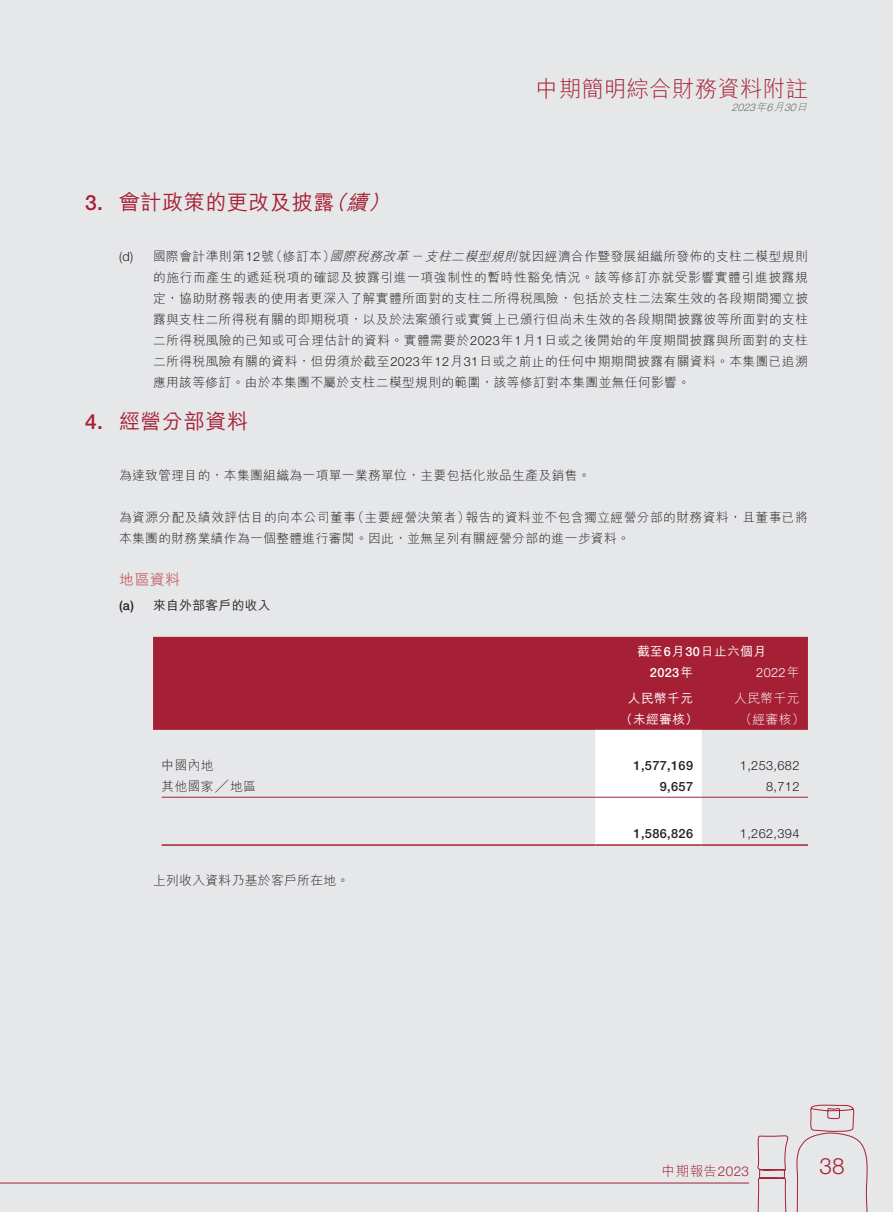
<style>
.page{position:relative;width:893px;height:1212px;background:#e6e7e9}
.page>*{position:absolute;margin:0;border:0;box-sizing:border-box;transform-origin:0 0}
.t1{font:300 22.5px "M Hei HK";letter-spacing:.01em;color:#a62035}
.t2{font:300 22.5px "Helvetica Neue LT Std";color:#a62035}
.t3{font:500 21px "M Hei HK";letter-spacing:.03em;color:#a62035}
.t4{font:500 21px "Helvetica Neue LT Std";color:#a62035}
.t5{font:italic 500 21px "M Hei HK";color:#a62035}
.t6{font:500 15px "M Hei HK";color:#c96a6c}
.t7{font:300 13.5px "M Hei HK";color:#a62035}
.t8{font:300 12.75px/21px "M Hei HK";letter-spacing:.03em;color:#231f20;text-align:justify}
.t9{font:300 12.75px "Helvetica Neue LT Std";letter-spacing:.03em;color:#231f20}
.t10{font:500 12.75px "Helvetica Neue LT Std";letter-spacing:.03em;color:#231f20}
.t11{font:500 12.75px "M Hei HK";letter-spacing:.03em;color:#fff}
.t12{font:300 12.75px "M Hei HK";letter-spacing:.03em;color:#fff}
.t13{font:500 12.75px "M Hei HK";letter-spacing:.03em;color:#231f20}
.t14{font:300 12.75px "Helvetica Neue LT Std";color:#fff}
.t15{font:500 12.75px "Helvetica Neue LT Std";color:#fff}
.t16{font:italic 300 10.5px "Helvetica Neue LT Std";color:#6c6d70}
.t17{font:italic 300 10.5px "M Hei HK";color:#6c6d70}
.s1{font-family:"Helvetica Neue LT Std"}
.s2{font-style:italic}
.s3{font-family:"M Hei HK"}
</style>
<div class="page">
<svg style="left:797px;top:1104px;width:71px;height:108px"></svg>
<svg style="left:757px;top:1135px;width:31px;height:77px"></svg>
<hr style="left:0;top:1182px;width:749px;height:1px;background:#a62035">
<div style="left:153px;top:637px;width:655px;height:93px;background:#a62035"></div>
<div style="left:595px;top:730px;width:107px;height:114px;background:#fff"></div>
<hr style="left:162px;top:797px;width:433px;height:1px;background:#a62035">
<hr style="left:595px;top:797px;width:107px;height:1px;background:#a62035">
<hr style="left:702px;top:797px;width:106px;height:1px;background:#a62035">
<hr style="left:162px;top:844px;width:433px;height:2px;background:#a62035">
<hr style="left:595px;top:844px;width:107px;height:2px;background:#a62035">
<hr style="left:702px;top:844px;width:106px;height:2px;background:#a62035">
<h1 class="t1" style="left:536px;top:77px;width:273px">中期簡明綜合財務資料附註</h1>
<p class="t17" style="left:796px;top:102px;width:15px">日</p>
<p class="t17" style="left:756px;top:102px;width:32px">年月</p>
<p class="t16" style="left:731px;top:101px;width:28px">2023</p>
<p class="t16" style="left:767px;top:101px;width:11px">6</p>
<p class="t16" style="left:784px;top:101px;width:17px">30</p>
<h2 class="t4" style="left:85px;top:190px;width:20px">3.</h2>
<h2 class="t4" style="left:85px;top:409px;width:20px">4.</h2>
<h2 class="t3" style="left:119px;top:187px;width:217px">會計政策的更改及披露</h2>
<h2 class="t5" style="left:325px;top:187px;width:30px">（</h2>
<h2 class="t5" style="left:368px;top:187px;width:30px">(</h2>
<h2 class="t5" style="left:346px;top:187px;width:30px">續</h2>
<p class="t9" style="left:119px;top:249px;width:16px">d( )</p>
<p class="t8" style="left:270px;top:245px;width:67px">（修訂本）</p>
<p class="t8" style="left:153px;top:245px;width:123px">國際會計準則第<span class="s1">12</span>號</p>
<p class="t8" style="left:330px;top:245px;width:480px"><span class="s2">國際稅務改革－支柱二模型規則</span>就因經濟合作暨發展組織所發佈的支柱二模型規則</p>
<p class="t8" style="left:153px;top:266px;width:657px">的施行而產生的遞延稅項的確認及披露引進一項強制性的暫時性豁免情況。該等修訂亦就受影響實體引進披露規定，協助財務報表的使用者更深入了解實體所面對的支柱二所得稅風險，包括於支柱二法案生效的各段期間獨立披露與支柱二所得稅有關的即期稅項，以及於法案頒行或實質上已頒行但尚未生效的各段期間披露彼等所面對的支柱二所得稅風險的已知或可合理估計的資料。實體需要於<span class="s1">2023</span>年<span class="s1">1</span>月<span class="s1">1</span>日或之後開始的年度期間披露與所面對的支柱二所得稅風險有關的資料，但毋須於截至<span class="s1">2023</span>年<span class="s1">12</span>月<span class="s1">31</span>日或之前止的任何中期期間披露有關資料。本集團已追溯應用該等修訂。由於本集團不屬於支柱二模型規則的範圍，該等修訂對本集團並無任何影響。</p>
<h2 class="t3" style="left:119px;top:406px;width:130px">經營分部資料</h2>
<p class="t8" style="left:119px;top:464px;width:473px">為達致管理目的，本集團組織為一項單一業務單位，主要包括化妝品生產及銷售。</p>
<p class="t8" style="left:465px;top:506px;width:344px">報告的資料並不包含獨立經營分部的財務資料，且董事已將</p>
<p class="t8" style="left:352px;top:506px;width:120px">（主要經營決策者）</p>
<p class="t8" style="left:119px;top:506px;width:512px">為資源分配及績效評估目的向本公司董事<br>本集團的財務業績作為一個整體進行審閱。因此，並無呈列有關經營分部的進一步資料。</p>
<p class="t6" style="left:119px;top:568px;width:63px">地區資料</p>
<p class="t13" style="left:153px;top:596px;width:119px">來自外部客戶的收入</p>
<p class="t10" style="left:119px;top:598px;width:16px">a( )</p>
<p class="t11" style="left:637px;top:642px;width:130px">截至<span class="s1">6</span>月<span class="s1">30</span>日止六個月</p>
<p class="t14" style="left:756px;top:665px;width:45px">2022<span class="s3">年</span></p>
<p class="t15" style="left:650px;top:665px;width:45px">2023<span class="s3">年</span></p>
<p class="t8" style="left:162px;top:755px;width:54px">中國內地</p>
<p class="t8" style="left:162px;top:776px;width:96px">其他國家╱地區</p>
<p class="t8" style="left:153px;top:869px;width:198px">上列收入資料乃基於客戶所在地。</p>
<p class="t11" style="left:628px;top:689px;width:67px">人民幣千元</p>
<p class="t12" style="left:734px;top:691px;width:67px">人民幣千元</p>
<p class="t11" style="left:620px;top:710px;width:80px">（未經審核）</p>
<p class="t12" style="left:739px;top:712px;width:67px">（經審核(</p>
<p class="t10" style="left:634px;top:758px;width:61px">1,577,169</p>
<p class="t9" style="left:740px;top:758px;width:61px">1,253,682</p>
<p class="t10" style="left:660px;top:779px;width:35px">9,657</p>
<p class="t9" style="left:766px;top:779px;width:35px">8,712</p>
<p class="t10" style="left:634px;top:826px;width:61px">1,586,826</p>
<p class="t9" style="left:740px;top:825px;width:61px">1,262,394</p>
<p class="t7" style="left:662px;top:1164px;width:89px">中期報告<span class="s1">2023</span></p>
<h1 class="t2" style="left:819px;top:1152px;width:27px">38</h1>
</div>
